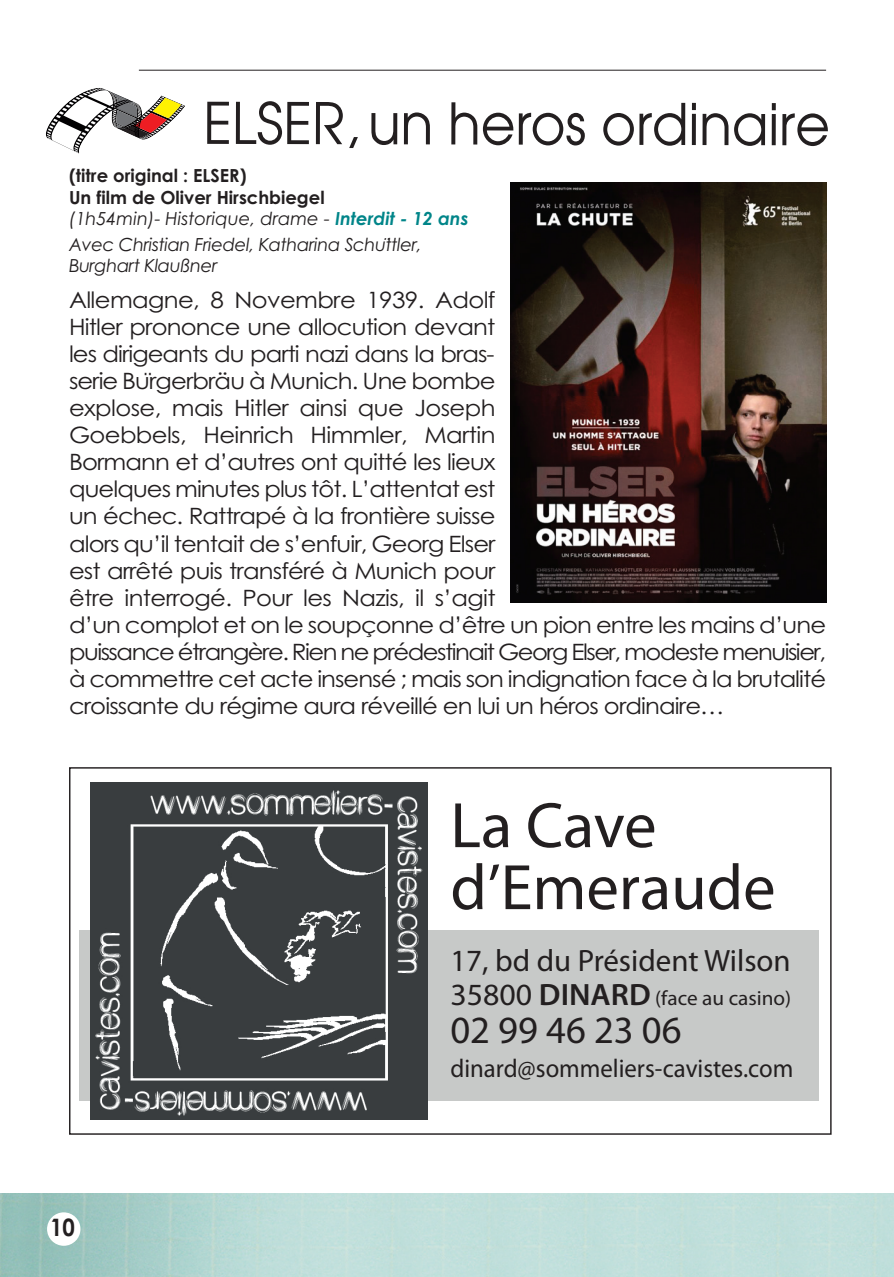
<style>
.page{position:relative;width:894px;height:1277px;background:#fff}
.page>*{position:absolute;margin:0;border:0;box-sizing:border-box;transform-origin:0 0}
.t1{font:64.8px/61.8px "Myriad Pro";color:#231f20}
.t2{font:57px "Avant Garde";letter-spacing:-.005em;color:#231f20;scale:.94 1}
.t3{font:38.7px "Myriad Pro";color:#231f20}
.t4{font:30.9px "Myriad Pro";color:#231f20}
.t5{font:25.8px "Myriad Pro";color:#231f20;scale:.96 1}
.t6{font:700 24px "Century Gothic";color:#231f20;scale:.92 1}
.t7{font:22.5px/27px "Century Gothic";letter-spacing:-.035em;color:#231f20;text-align:justify;scale:1.08 1}
.t8{font:300 22.5px ".Helvetica Neue Desk Interface";color:#231f20;scale:1.08 1}
.t9{font:20.7px "Myriad Pro";color:#231f20}
.t10{font:700 18px/21.6px "Century Gothic";color:#231f20}
.t11{font:italic 18px "Century Gothic";letter-spacing:-.02em;color:#231f20}
.t12{font:italic 300 18px ".Helvetica Neue Desk Interface";color:#231f20}
.s1{font-weight:400;font-style:italic}
.s2{font-style:italic;color:#008589}
.s3{font-size:30.9px}
.s4{font-weight:600;font-size:30.9px}
</style>
<div class="page">
<img style="left:0;top:1193px;width:894px;height:83px">
<div style="left:47px;top:1212px;width:33px;height:33px;background:#fff;border-radius:50%"></div>
<svg style="left:46px;top:88px;width:139px;height:66px"></svg>
<img style="left:510px;top:182px;width:316px;height:421px">
<hr style="left:139px;top:70px;width:687px;height:1px;background:#231f20">
<div style="left:80px;top:929px;width:739px;height:171px;background:#c7c9c8"></div>
<img style="left:91px;top:782px;width:336px;height:336px">
<h2 class="t2" style="left:203px;top:102px;width:668px">ELSER, un heros ordinaire</h2>
<p class="t10" style="left:69px;top:166px;width:401px">(titre original : ELSER)<br>Un film de Oliver Hirschbiegel<br><span class="s1">(1h54min)- Historique, drame -</span> <span class="s2">Interdit - 12 ans</span></p>
<p class="t11" style="left:69px;top:237px;width:354px">Avec Christian Friedel, Katharina Schuttler,</p>
<p class="t12" style="left:386px;top:234px;width:6px">̈</p>
<p class="t11" style="left:69px;top:259px;width:150px">Burghart Klaußner</p>
<p class="t7" style="left:69px;top:289px;width:396px">Allemagne, 8 Novembre 1939. Adolf Hitler prononce une allocution devant les dirigeants du parti nazi dans la bras&shy;serie Burgerbräu à Munich. Une bombe</p>
<p class="t8" style="left:150px;top:368px;width:7px">̈</p>
<p class="t7" style="left:69px;top:397px;width:702px;text-align:left">explose, mais Hitler ainsi que Joseph<br>Goebbels, Heinrich Himmler, Martin<br>Bormann et d’autres ont quitté les lieux<br>quelques minutes plus tôt. L’attentat est<br>un échec. Rattrapé à la frontière suisse<br>alors qu’il tentait de s’enfuir, Georg Elser<br>est arrêté puis transféré à Munich pour<br>être interrogé. Pour les Nazis, il s’agit<br>d’un complot et on le soupçonne d’être un pion entre les mains d’une puissance étrangère. Rien ne prédestinait Georg Elser, modeste menuisier, à commettre cet acte insensé ; mais son indignation face à la brutalité croissante du régime aura réveillé en lui un héros ordinaire…</p>
<p class="t6" style="left:50px;top:1218px;width:28px">10</p>
<h1 class="t1" style="left:450px;top:793px;width:327px">La Cave d’Emeraude</h1>
<h3 class="t4" style="left:450px;top:942px;width:342px">17, bd du Président Wilson</h3>
<p class="t9" style="left:450px;top:985px;width:342px"><span class="s3">35800</span> <span class="s4">DINARD</span> (face au casino)</p>
<h3 class="t3" style="left:450px;top:1007px;width:233px">02 99 46 23 06</h3>
<p class="t5" style="left:450px;top:1052px;width:359px">dinard@sommeliers-cavistes.com</p>
</div>
